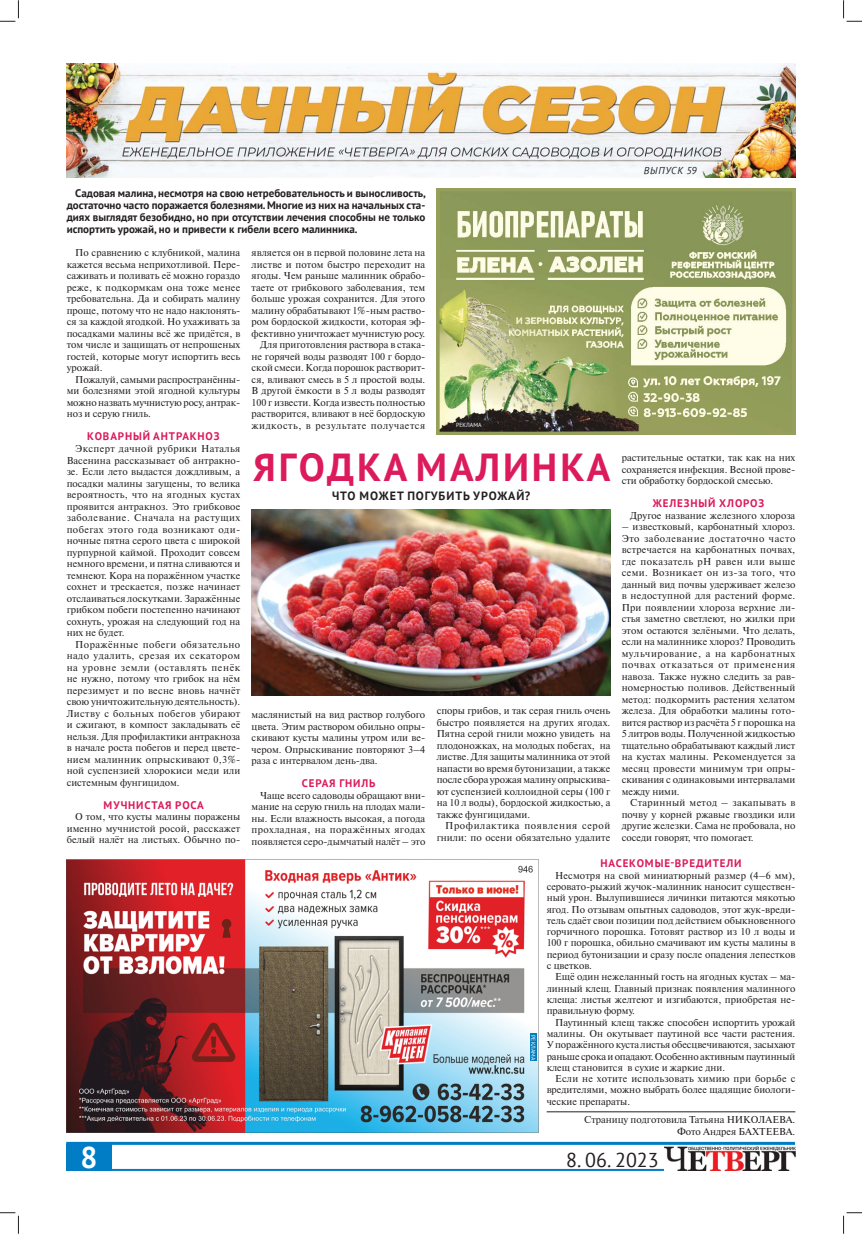
<style>
.page{position:relative;width:862px;height:1234px;background:#fff}
.page>*{position:absolute;margin:0;border:0;box-sizing:border-box;transform-origin:0 0}
.t1{font:700 39px "PT Sans";letter-spacing:.075em;color:#db1b5b}
.t2{font:700 30px "PT Sans";color:#fff}
.t3{font:20px "PT Sans";color:#231f20}
.t4{font:700 12px "PT Sans";letter-spacing:.08em;color:#231f20}
.t5{font:700 11px/12px "PT Sans";color:#231f20;text-align:justify}
.t6{font:700 11px "PT Sans";letter-spacing:.08em;color:#db1b5b}
.t7{font:10px/11.5px "Newton C";color:#231f20;text-align:justify}
.t8{font:italic 10px "PT Sans";letter-spacing:.08em;color:#231f20}
.t9{font:5.9px "PT Sans";color:#fff}
</style>
<div class="page">
<div style="left:66px;top:1144px;width:46px;height:26px;background:#007dc5"></div>
<hr style="left:102px;top:1168px;width:562px;height:2px;background:#007dc5">
<hr style="left:66px;top:1141px;width:729px;height:3px;background:#007dc5">
<img style="left:664px;top:1146px;width:131px;height:24px">
<hr style="left:547px;top:1111px;width:248px;height:1px;background:#231f20">
<img style="left:67px;top:64px;width:728px;height:113px">
<img style="left:437px;top:188px;width:358px;height:247px">
<div style="left:454px;top:422px;width:28px;height:7px;background:#231f20"></div>
<img style="left:67px;top:859px;width:471px;height:273px">
<div style="left:530px;top:1033px;width:6px;height:27px;background:#007dbd"></div>
<img style="left:252px;top:509px;width:358px;height:186px">
<svg style="left:0;top:0;width:19px;height:22px"></svg>
<svg style="left:0;top:1212px;width:19px;height:21px"></svg>
<svg style="left:843px;top:0;width:19px;height:22px"></svg>
<svg style="left:843px;top:1212px;width:19px;height:21px"></svg>
<p class="t5" style="left:67px;top:187px;width:361px;text-indent:8px">Садовая малина, несмотря на свою нетребовательность и выносливость, достаточно часто поражается болезнями. Многие из них на начальных ста&shy;диях выглядят безобидно, но при отсутствии лечения способны не только испортить урожай, но и привести к гибели всего малинника.</p>
<p class="t7" style="left:252px;top:248px;width:175px;text-align:right">является он в первой половине лета на листве и потом быстро переходит на ягоды. Чем раньше малинник обрабо&shy;таете от грибкового заболевания, тем больше урожая сохранится. Для этого малину обрабатывают 1%-ным раство&shy;ром бордоской жидкости, которая эф&shy;фективно уничтожает мучнистую росу.<br>Для приготовления раствора в стака&shy;не горячей воды разводят 100 г бордо&shy;ской смеси. Когда порошок растворит&shy;ся, вливают смесь в 5 л простой воды.<br>В другой ёмкости в 5 л воды разводят 100 г извести. Когда известь полностью растворится, вливают в неё бордоскую жидкость, в результате получается</p>
<p class="t7" style="left:67px;top:248px;width:175px;text-indent:9px">По сравнению с клубникой, малина кажется весьма неприхотливой. Пере&shy;саживать и поливать её можно гораздо реже, к подкормкам она тоже менее требовательна. Да и собирать малину проще, потому что не надо наклонять&shy;ся за каждой ягодкой. Но ухаживать за посадками малины всё же придётся, в том числе и защищать от непрошеных гостей, которые могут испортить весь урожай.</p>
<p class="t7" style="left:67px;top:375px;width:175px;text-indent:9px">Пожалуй, самыми распространённы&shy;ми болезнями этой ягодной культуры можно назвать мучнистую росу, антрак&shy;ноз и серую гниль.</p>
<p class="t6" style="left:87px;top:429px;width:134px">КОВАРНЫЙ АНТРАКНОЗ</p>
<p class="t7" style="left:67px;top:444px;width:175px;text-indent:9px">Эксперт дачной рубрики Наталья Васенина рассказывает об антракно&shy;зе. Если лето выдастся дождливым, а посадки малины загущены, то велика вероятность, что на ягодных кустах проявится антракноз. Это грибковое заболевание. Сначала на растущих побегах этого года возникают оди&shy;ночные пятна серого цвета с широкой пурпурной каймой. Проходит совсем немного времени, и пятна сливаются и темнеют. Кора на поражённом участке сохнет и трескается, позже начинает отслаиваться лоскутками. Заражённые грибком побеги постепенно начинают сохнуть, урожая на следующий год на них не будет.</p>
<p class="t7" style="left:67px;top:639px;width:175px;text-indent:9px">Поражённые побеги обязательно надо удалить, срезая их секатором на уровне земли (оставлять пенёк не нужно, потому что грибок на нём перезимует и по весне вновь начнёт свою уничтожительную деятельность).<br>Листву с больных побегов убирают и сжигают, в компост закладывать её нельзя. Для профилактики антракноза в начале роста побегов и перед цвете&shy;нием малинник опрыскивают 0,3%- ной суспензией хлорокиси меди или системным фунгицидом.</p>
<p class="t6" style="left:104px;top:797px;width:102px">МУЧНИСТАЯ РОСА</p>
<p class="t7" style="left:67px;top:812px;width:175px;text-indent:9px">О том, что кусты малины поражены именно мучнистой росой, расскажет белый налёт на листьях. Обычно по-</p>
<p class="t9" style="left:456px;top:421px;width:27px">РЕКЛАМА</p>
<h1 class="t1" style="left:253px;top:441px;width:359px">ЯГОДКА МАЛИНКА</h1>
<p class="t4" style="left:332px;top:487px;width:200px">ЧТО МОЖЕТ ПОГУБИТЬ УРОЖАЙ?</p>
<p class="t7" style="left:437px;top:706px;width:175px">споры грибов, и так серая гниль очень быстро появляется на других ягодах.<br>Пятна серой гнили можно увидеть на плодоножках, на молодых побегах, на листве. Для защиты малинника от этой напасти во время бутонизации, а также после сбора урожая малину опрыскива&shy;ют суспензией коллоидной серы (100 г на 10 л воды), бордоской жидкостью, а также фунгицидами.</p>
<p class="t7" style="left:437px;top:821px;width:175px;text-align:right">Профилактика появления серой гнили: по осени обязательно удалите</p>
<p class="t7" style="left:252px;top:709px;width:175px">маслянистый на вид раствор голубого цвета. Этим раствором обильно опры&shy;скивают кусты малины утром или ве&shy;чером. Опрыскивание повторяют 3–4 раза с интервалом день-два.</p>
<p class="t6" style="left:302px;top:775px;width:75px">СЕРАЯ ГНИЛЬ</p>
<p class="t7" style="left:252px;top:790px;width:175px;text-indent:9px">Чаще всего садоводы обращают вни&shy;мание на серую гниль на плодах мали&shy;ны. Если влажность высокая, а погода прохладная, на поражённых ягодах появляется серо-дымчатый налёт – это</p>
<p class="t8" style="left:644px;top:164px;width:54px">ВЫПУСК 59</p>
<p class="t7" style="left:622px;top:453px;width:175px">растительные остатки, так как на них сохраняется инфекция. Весной прове&shy;сти обработку бордоской смесью.</p>
<p class="t6" style="left:652px;top:496px;width:113px">ЖЕЛЕЗНЫЙ ХЛОРОЗ</p>
<p class="t7" style="left:630px;top:510px;width:167px">Другое название железного хлороза</p>
<p class="t7" style="left:622px;top:522px;width:175px">– известковый, карбонатный хлороз.<br>Это заболевание достаточно часто встречается на карбонатных почвах, где показатель рН равен или выше семи. Возникает он из-за того, что данный вид почвы удерживает железо в недоступной для растений форме.<br>При появлении хлороза верхние ли&shy;стья заметно светлеют, но жилки при этом остаются зелёными. Что делать, если на малиннике хлороз? Проводить мульчирование, а на карбонатных почвах отказаться от применения навоза. Также нужно следить за рав&shy;номерностью поливов. Действенный метод: подкормить растения хелатом железа. Для обработки малины гото&shy;вится раствор из расчёта 5 г порошка на 5 литров воды. Полученной жидкостью тщательно обрабатывают каждый лист на кустах малины. Рекомендуется за месяц провести минимум три опры&shy;скивания с одинаковыми интервалами между ними.</p>
<p class="t7" style="left:622px;top:798px;width:175px;text-indent:9px">Старинный метод – закапывать в почву у корней ржавые гвоздики или другие железки. Сама не пробовала, но соседи говорят, что помогает.</p>
<p class="t9" style="left:537px;top:1034px;width:27px;rotate:90deg">РЕКЛАМА</p>
<p class="t6" style="left:600px;top:855px;width:143px">НАСЕКОМЫЕ-ВРЕДИТЕЛИ</p>
<p class="t7" style="left:547px;top:870px;width:250px;text-indent:9px">Несмотря на свой миниатюрный размер (4–6 мм), серовато-рыжий жучок-малинник наносит существен&shy;ный урон. Вылупившиеся личинки питаются мякотью ягод. По отзывам опытных садоводов, этот жук-вреди&shy;тель сдаёт свои позиции под действием обыкновенного горчичного порошка. Готовят раствор из 10 л воды и 100 г порошка, обильно смачивают им кусты малины в период бутонизации и сразу после опадения лепестков с цветков.</p>
<p class="t7" style="left:547px;top:972px;width:250px;text-indent:9px">Ещё один нежеланный гость на ягодных кустах – ма&shy;линный клещ. Главный признак появления малинного клеща: листья желтеют и изгибаются, приобретая не&shy;правильную форму.</p>
<p class="t7" style="left:547px;top:1017px;width:250px;text-indent:9px">Паутинный клещ также способен испортить урожай малины. Он окутывает паутиной все части растения.<br>У поражённого куста листья обесцвечиваются, засыхают раньше срока и опадают. Особенно активным паутинный клещ становится в сухие и жаркие дни.</p>
<p class="t7" style="left:547px;top:1073px;width:250px;text-indent:9px">Если не хотите использовать химию при борьбе с вредителями, можно выбрать более щадящие биологи&shy;ческие препараты.</p>
<p class="t7" style="left:584px;top:1114px;width:213px;text-align:right">Страницу подготовила Татьяна НИКОЛАЕВА.<br>Фото Андрея БАХТЕЕВА.</p>
<h2 class="t2" style="left:81px;top:1136px;width:19px">8</h2>
<h3 class="t3" style="left:566px;top:1146px;width:94px">8. 06. 2023</h3>
</div>
